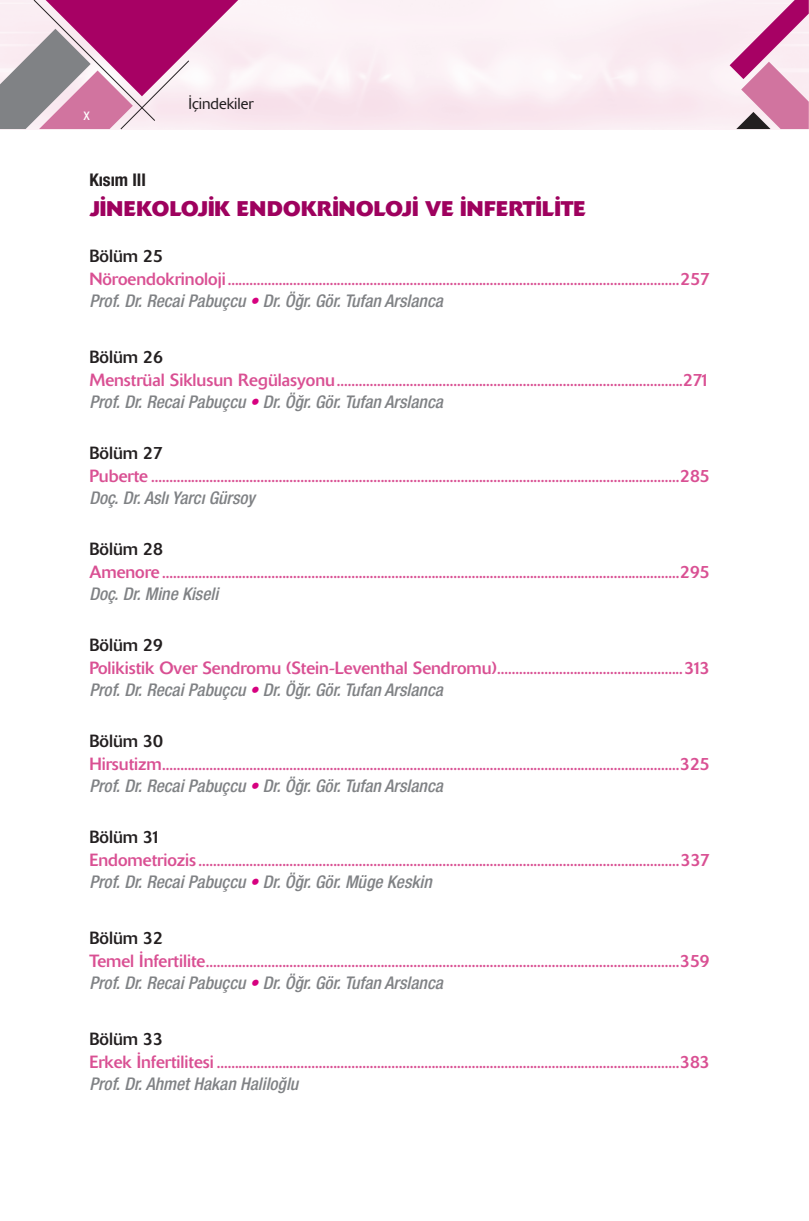
<style>
.page{position:relative;width:809px;height:1221px;background:#fff}
.page>*{position:absolute;margin:0;border:0;box-sizing:border-box;transform-origin:0 0}
.t1{font:700 21px "Delta";color:#9e015e}
.t2{font:17.5px "Delta";color:#d95093}
.t3{font:italic 17.5px "Helvetica 67 Med Cn";color:#808285}
.t4{font:17.5px "Delta";color:#231f20}
.t5{font:700 17.5px "Helvetica 77 Cn";color:#231f20}
.t6{font:300 15.75px "Delta";color:#231f20}
.t7{font:15.75px "Helvetica 57 Cn";color:#fff}
.s1{color:#d6017f}
</style>
<div class="page">
<img style="left:238px;top:0;width:571px;height:129px">
<svg style="left:729px;top:0;width:79px;height:129px;background:#d99cbc"></svg>
<svg style="left:0;top:0;width:238px;height:130px;background:#c888ac"></svg>
<p class="t7" style="left:84px;top:105px;width:8px">x</p>
<p class="t6" style="left:189px;top:95px;width:66px">İçindekiler</p>
<p class="t5" style="left:89px;top:169px;width:58px">Kısım III</p>
<p class="t1" style="left:89px;top:196px;width:498px">JİNEKOLOJİK ENDOKRİNOLOJİ VE İNFERTİLİTE</p>
<p class="t4" style="left:89px;top:245px;width:75px">Bölüm 25</p>
<p class="t2" style="left:89px;top:268px;width:622px">Nöroendokrinoloji............................................................................................................................257</p>
<p class="t3" style="left:89px;top:291px;width:355px">Prof. Dr. Recai Pabuçcu <span class="s1">•</span> Dr. Öğr. Gör. Tufan Arslanca</p>
<p class="t4" style="left:89px;top:346px;width:75px">Bölüm 26</p>
<p class="t2" style="left:89px;top:369px;width:622px">Menstrüal Siklusun Regülasyonu...............................................................................................271</p>
<p class="t3" style="left:89px;top:392px;width:355px">Prof. Dr. Recai Pabuçcu <span class="s1">•</span> Dr. Öğr. Gör. Tufan Arslanca</p>
<p class="t4" style="left:89px;top:442px;width:75px">Bölüm 27</p>
<p class="t2" style="left:89px;top:465px;width:622px">Puberte .................................................................................................................................................285</p>
<p class="t3" style="left:89px;top:488px;width:167px">Doç. Dr. Aslı Yarcı Gürsoy</p>
<p class="t4" style="left:89px;top:538px;width:75px">Bölüm 28</p>
<p class="t2" style="left:89px;top:561px;width:622px">Amenore ..............................................................................................................................................295</p>
<p class="t3" style="left:89px;top:583px;width:130px">Doç. Dr. Mine Kiseli</p>
<p class="t4" style="left:89px;top:634px;width:75px">Bölüm 29</p>
<p class="t2" style="left:89px;top:657px;width:622px">Polikistik Over Sendromu (Stein-Leventhal Sendromu)...................................................313</p>
<p class="t3" style="left:89px;top:679px;width:355px">Prof. Dr. Recai Pabuçcu <span class="s1">•</span> Dr. Öğr. Gör. Tufan Arslanca</p>
<p class="t4" style="left:89px;top:730px;width:75px">Bölüm 30</p>
<p class="t2" style="left:89px;top:753px;width:622px">Hirsutizm..............................................................................................................................................325</p>
<p class="t3" style="left:89px;top:775px;width:355px">Prof. Dr. Recai Pabuçcu <span class="s1">•</span> Dr. Öğr. Gör. Tufan Arslanca</p>
<p class="t4" style="left:89px;top:826px;width:73px">Bölüm 31</p>
<p class="t2" style="left:89px;top:849px;width:622px">Endometriozis....................................................................................................................................337</p>
<p class="t3" style="left:89px;top:871px;width:344px">Prof. Dr. Recai Pabuçcu <span class="s1">•</span> Dr. Öğr. Gör. Müge Keskin</p>
<p class="t4" style="left:89px;top:927px;width:75px">Bölüm 32</p>
<p class="t2" style="left:89px;top:950px;width:622px">Temel İnfertilite..................................................................................................................................359</p>
<p class="t3" style="left:89px;top:972px;width:355px">Prof. Dr. Recai Pabuçcu <span class="s1">•</span> Dr. Öğr. Gör. Tufan Arslanca</p>
<p class="t4" style="left:89px;top:1028px;width:75px">Bölüm 33</p>
<p class="t2" style="left:89px;top:1051px;width:622px">Erkek İnfertilitesi ...............................................................................................................................383</p>
<p class="t3" style="left:89px;top:1073px;width:210px">Prof. Dr. Ahmet Hakan Haliloğlu</p>
</div>
